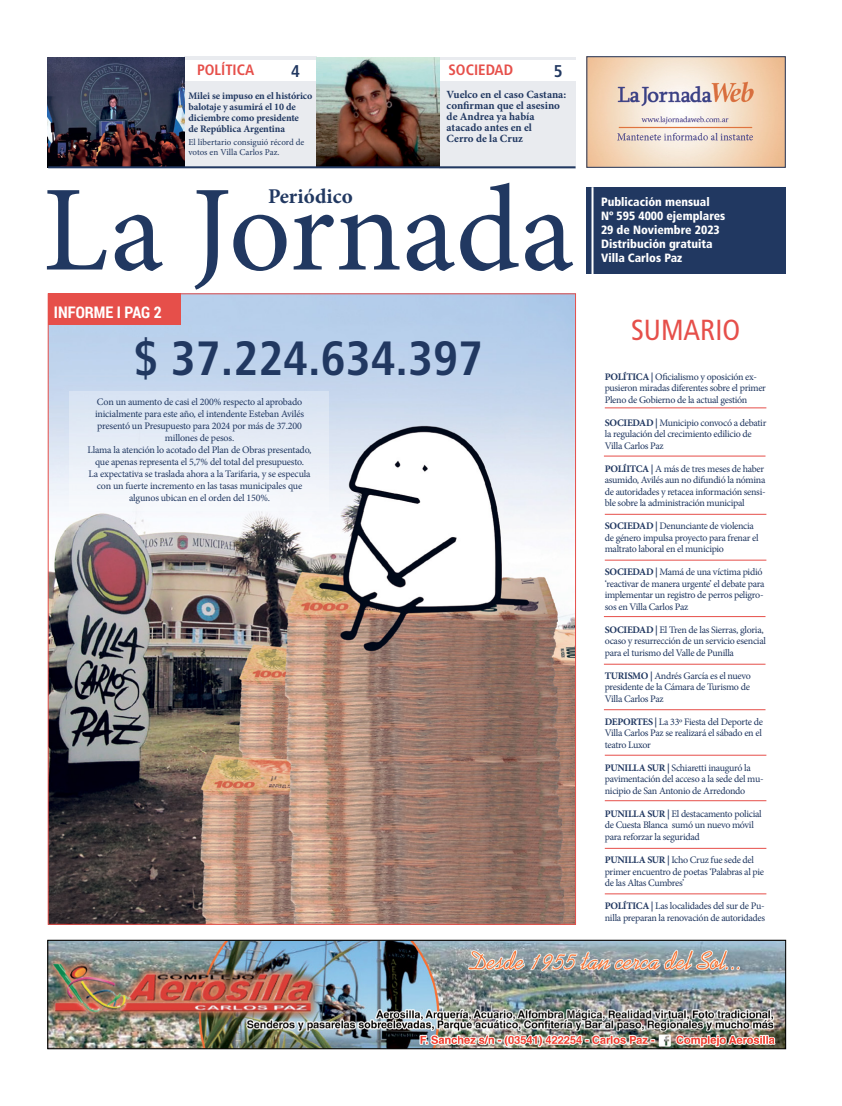
<style>
.page{position:relative;width:842px;height:1106px;background:#fff}
.page>*{position:absolute;margin:0;border:0;box-sizing:border-box;transform-origin:0 0}
.t1{font:122px "Minion Pro";color:#213861}
.t2{font:700 condensed 48px "Frutiger LT Std";color:#213861}
.t3{font:condensed 29px "Frutiger LT Std";color:#e64f4a}
.t4{font:700 21px "Minion Pro";color:#213861}
.t5{font:700 condensed 17px "Frutiger LT Std";color:#213861}
.t6{font:700 16px "Roboto Condensed";color:#fff}
.t7{font:700 condensed 15px "Frutiger LT Std";color:#e64f4a}
.t8{font:900 condensed 12px/14px "Frutiger LT Std";color:#fff}
.t9{font:700 11px/11px "Minion Pro";color:#213861}
.t10{font:10px/11.5px "Minion Pro";letter-spacing:-.03em;color:#213861}
.t11{font:700 10px/11px "Minion Pro";letter-spacing:-.01em;color:#213861}
.t12{font:9px/10px "Minion Pro";color:#213861}
.s1{font-weight:700}
</style>
<div class="page">
<img style="left:50px;top:295px;width:524px;height:627px">
<div style="left:69px;top:392px;width:260px;height:119px;background:linear-gradient(to bottom,#d7e2f2,#f9fafc)"></div>
<div style="left:439px;top:57px;width:136px;height:111px;background:#e9ebef"></div>
<div style="left:184px;top:57px;width:133px;height:111px;background:#e9ebef"></div>
<div style="left:184px;top:61px;width:391px;height:20px;background:#fff"></div>
<img style="left:588px;top:58px;width:196px;height:108px">
<div style="left:586px;top:56px;width:200px;height:112px;border:1px solid #213861"></div>
<div style="left:586px;top:187px;width:199px;height:87px;background:#213861"></div>
<hr style="left:591px;top:187px;width:2px;height:88px;background:#fff">
<div style="left:48px;top:294px;width:133px;height:31px;background:#e64f4a"></div>
<img style="left:49px;top:941px;width:735px;height:106px">
<div style="left:47px;top:939px;width:739px;height:110px;border:1px solid #000"></div>
<hr style="left:605px;top:407px;width:161px;height:1px;background:#e64f4a">
<hr style="left:604px;top:663px;width:161px;height:1px;background:#e64f4a">
<hr style="left:605px;top:514px;width:161px;height:1px;background:#e64f4a">
<hr style="left:605px;top:847px;width:161px;height:1px;background:#e64f4a">
<hr style="left:604px;top:455px;width:161px;height:1px;background:#e64f4a">
<hr style="left:604px;top:709px;width:161px;height:1px;background:#e64f4a">
<hr style="left:604px;top:616px;width:161px;height:1px;background:#e64f4a">
<hr style="left:605px;top:754px;width:161px;height:1px;background:#e64f4a">
<hr style="left:605px;top:559px;width:161px;height:1px;background:#e64f4a">
<hr style="left:605px;top:800px;width:161px;height:1px;background:#e64f4a">
<hr style="left:605px;top:893px;width:161px;height:1px;background:#e64f4a">
<img style="left:48px;top:57px;width:137px;height:109px">
<img style="left:317px;top:57px;width:123px;height:109px">
<hr style="left:48px;top:166px;width:527px;height:2px;background:#213861">
<h3 class="t7" style="left:197px;top:61px;width:59px">POLÍTICA</h3>
<h3 class="t5" style="left:291px;top:61px;width:10px">4</h3>
<h3 class="t7" style="left:448px;top:61px;width:66px">SOCIEDAD</h3>
<h3 class="t5" style="left:554px;top:61px;width:10px">5</h3>
<p class="t11" style="left:188px;top:90px;width:125px">Milei se impuso en el histórico balotaje y asumirá el 10 de diciembre como presidente<br>de República Argentina</p>
<p class="t12" style="left:188px;top:137px;width:118px">El libertario consiguió récord de votos en Villa Carlos Paz.</p>
<p class="t9" style="left:447px;top:88px;width:121px">Vuelco en el caso Castana: confirman que el asesino de Andrea ya había atacado antes en el<br>Cerro de la Cruz</p>
<h1 class="t1" style="left:43px;top:149px;width:533px">La Jornada</h1>
<h3 class="t4" style="left:268px;top:181px;width:86px">Periódico</h3>
<h3 class="t6" style="left:54px;top:301px;width:110px">INFORME I PAG 2</h3>
<h2 class="t2" style="left:134px;top:330px;width:351px">$ 37.224.634.397</h2>
<p class="t10" style="left:88px;top:396px;width:225px;line-height:12px;text-align:center">Con un aumento de casi el 200% respecto al aprobado inicialmente para este año, el intendente Esteban Avilés presentó un Presupuesto para 2024 por más de 37.200 millones de pesos.<br>Llama la atención lo acotado del Plan de Obras presentado, que apenas representa el 5,7% del total del presupuesto.<br>La expectativa se traslada ahora a la Tarifaria, y se especula con un fuerte incremento en las tasas municipales que algunos ubican en el orden del 150%.</p>
<p class="t8" style="left:601px;top:194px;width:126px">Publicación mensual<br>Nº 595 4000 ejemplares<br>29 de Noviembre 2023<br>Distribución gratuita<br>Villa Carlos Paz</p>
<h3 class="t3" style="left:631px;top:313px;width:111px">SUMARIO</h3>
<p class="t10" style="left:605px;top:371px;width:163px"><span class="s1">POLÍTICA |</span> Oficialismo y oposición ex&shy;pusieron miradas diferentes sobre el primer<br>Pleno de Gobierno de la actual gestión</p>
<p class="t10" style="left:605px;top:417px;width:163px"><span class="s1">SOCIEDAD |</span> Municipio convocó a debatir la regulación del crecimiento edilicio de<br>Villa Carlos Paz</p>
<p class="t10" style="left:605px;top:463px;width:162px"><span class="s1">POLÍITCA |</span> A más de tres meses de haber asumido, Avilés aun no difundió la nómina de autoridades y retacea información sensi&shy;ble sobre la administración municipal</p>
<p class="t10" style="left:605px;top:520px;width:155px"><span class="s1">SOCIEDAD |</span> Denunciante de violencia de género impulsa proyecto para frenar el maltrato laboral en el municipio</p>
<p class="t10" style="left:605px;top:566px;width:161px"><span class="s1">SOCIEDAD |</span> Mamá de una víctima pidió ‘reactivar de manera urgente’ el debate para implementar un registro de perros peligro&shy;sos en Villa Carlos Paz</p>
<p class="t10" style="left:605px;top:624px;width:163px"><span class="s1">SOCIEDAD |</span> El Tren de las Sierras, gloria, ocaso y resurrección de un servicio esencial para el turismo del Valle de Punilla</p>
<p class="t10" style="left:605px;top:670px;width:148px;text-align:justify"><span class="s1">TURISMO |</span> Andrés García es el nuevo presidente de la Cámara de Turismo de Villa Carlos Paz</p>
<p class="t10" style="left:605px;top:716px;width:160px;text-align:justify"><span class="s1">DEPORTES |</span> La 33º Fiesta del Deporte de Villa Carlos Paz se realizará el sábado en el teatro Luxor</p>
<p class="t10" style="left:605px;top:762px;width:160px"><span class="s1">PUNILLA SUR |</span> Schiaretti inauguró la pavimentación del acceso a la sede del mu&shy;nicipio de San Antonio de Arredondo</p>
<p class="t10" style="left:605px;top:808px;width:158px"><span class="s1">PUNILLA SUR |</span> El destacamento policial de Cuesta Blanca sumó un nuevo móvil para reforzar la seguridad</p>
<p class="t10" style="left:605px;top:854px;width:161px"><span class="s1">PUNILLA SUR |</span> Icho Cruz fue sede del primer encuentro de poetas ‘Palabras al pie de las Altas Cumbres’</p>
<p class="t10" style="left:605px;top:900px;width:162px"><span class="s1">POLÍTICA |</span> Las localidades del sur de Pu&shy;nilla preparan la renovación de autoridades</p>
</div>
